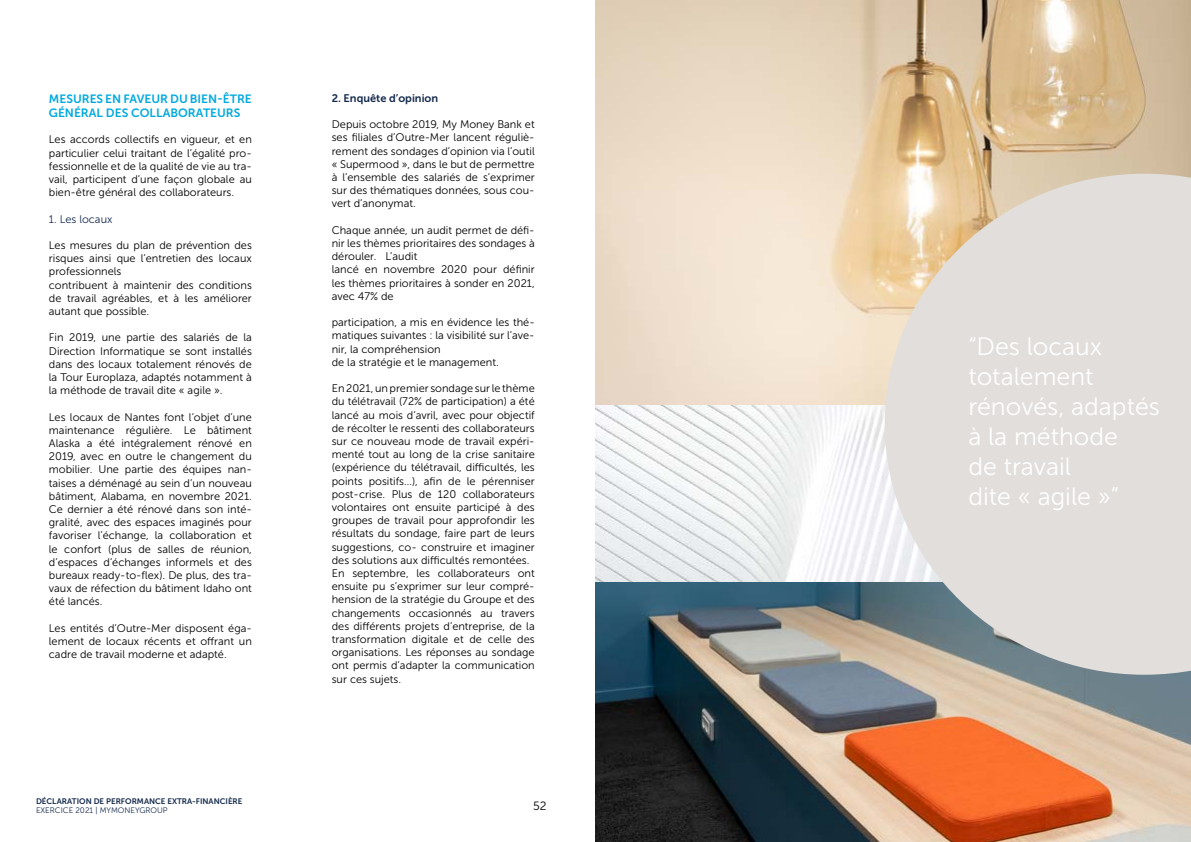
<style>
.page{position:relative;width:1191px;height:842px;background:#fff}
.page>*{position:absolute;margin:0;border:0;box-sizing:border-box;transform-origin:0 0}
.t1{font:25px/30px "Museo Sans 300";color:#fff}
.t2{font:12px/14.4px "Museo Sans 700";color:#00a9e0}
.t3{font:12px "Museo Sans 300";color:#000}
.t4{font:11px/13.2px "Museo Sans 300";color:#000;text-align:justify}
.t5{font:11px "Museo Sans 700";color:#13294b}
.t6{font:11px "Museo Sans 300";color:#13294b}
.t7{font:8px "Museo Sans 700";color:#13294b}
.t8{font:8px "Museo Sans 300";color:#13294b}
</style>
<div class="page">
<img style="left:595px;top:581px;width:596px;height:261px">
<img style="left:595px;top:0;width:596px;height:405px">
<img style="left:595px;top:405px;width:289px;height:176px">
<svg style="left:884px;top:174px;width:307px;height:501px;fill:#e1dedb"></svg>
<p class="t2" style="left:49px;top:91px;width:204px">MESURES EN FAVEUR DU BIEN-ÊTRE<br>GÉNÉRAL DES COLLABORATEURS</p>
<p class="t4" style="left:49px;top:133px;width:204px">Les accords collectifs en vigueur, et en particulier celui traitant de l’égalité pro&shy;fessionnelle et de la qualité de vie au tra&shy;vail, participent d’une façon globale au bien-être général des collaborateurs.</p>
<p class="t6" style="left:49px;top:213px;width:65px">1. Les locaux</p>
<p class="t4" style="left:49px;top:239px;width:204px;text-align:left">Les mesures du plan de prévention des risques ainsi que l’entretien des locaux professionnels<br>contribuent à maintenir des conditions de travail agréables, et à les améliorer autant que possible.</p>
<p class="t4" style="left:49px;top:331px;width:204px">Fin 2019, une partie des salariés de la Direction Informatique se sont installés dans des locaux totalement rénovés de la Tour Europlaza, adaptés notamment à la méthode de travail dite « agile ».</p>
<p class="t4" style="left:49px;top:410px;width:204px">Les locaux de Nantes font l’objet d’une maintenance régulière. Le bâtiment Alaska a été intégralement rénové en 2019, avec en outre le changement du mobilier. Une partie des équipes nan&shy;taises a déménagé au sein d’un nouveau bâtiment, Alabama, en novembre 2021.<br>Ce dernier a été rénové dans son inté&shy;gralité, avec des espaces imaginés pour favoriser l’échange, la collaboration et le confort (plus de salles de réunion, d’espaces d’échanges informels et des bureaux ready-to-flex). De plus, des tra&shy;vaux de réfection du bâtiment Idaho ont été lancés.</p>
<p class="t4" style="left:49px;top:621px;width:204px">Les entités d’Outre-Mer disposent éga&shy;lement de locaux récents et offrant un cadre de travail moderne et adapté.</p>
<p class="t7" style="left:36px;top:797px;width:208px">DÉCLARATION DE PERFORMANCE EXTRA-FINANCIÈRE</p>
<p class="t8" style="left:36px;top:806px;width:133px">EXERCICE 2021 | MYMONEYGROUP</p>
<p class="t5" style="left:332px;top:92px;width:108px">2. Enquête d’opinion</p>
<p class="t4" style="left:332px;top:118px;width:204px">Depuis octobre 2019, My Money Bank et ses filiales d’Outre-Mer lancent réguliè&shy;rement des sondages d’opinion via l’outil « Supermood », dans le but de permettre à l’ensemble des salariés de s’exprimer sur des thématiques données, sous cou&shy;vert d’anonymat.</p>
<p class="t4" style="left:332px;top:223px;width:204px;text-align:left">Chaque année, un audit permet de défi&shy;nir les thèmes prioritaires des sondages à dérouler. L’audit<br>lancé en novembre 2020 pour définir les thèmes prioritaires à sonder en 2021, avec 47% de</p>
<p class="t4" style="left:332px;top:316px;width:204px;text-align:left">participation, a mis en évidence les thé&shy;matiques suivantes : la visibilité sur l’ave&shy;nir, la compréhension<br>de la stratégie et le management.</p>
<p class="t4" style="left:332px;top:382px;width:204px;text-align:left">En 2021, un premier sondage sur le thème du télétravail (72% de participation) a été lancé au mois d’avril, avec pour objectif de récolter le ressenti des collaborateurs sur ce nouveau mode de travail expéri&shy;menté tout au long de la crise sanitaire (expérience du télétravail, difficultés, les points positifs…), afin de le pérenniser post-crise. Plus de 120 collaborateurs volontaires ont ensuite participé à des groupes de travail pour approfondir les résultats du sondage, faire part de leurs suggestions, co- construire et imaginer des solutions aux difficultés remontées.<br>En septembre, les collaborateurs ont ensuite pu s’exprimer sur leur compré&shy;hension de la stratégie du Groupe et des changements occasionnés au travers des différents projets d’entreprise, de la transformation digitale et de celle des organisations. Les réponses au sondage ont permis d’adapter la communication sur ces sujets.</p>
<p class="t3" style="left:533px;top:800px;width:15px">52</p>
<h1 class="t1" style="left:968px;top:332px;width:193px">“Des locaux totalement rénovés, adaptés à la méthode<br>de travail<br>dite « agile »”</h1>
</div>
